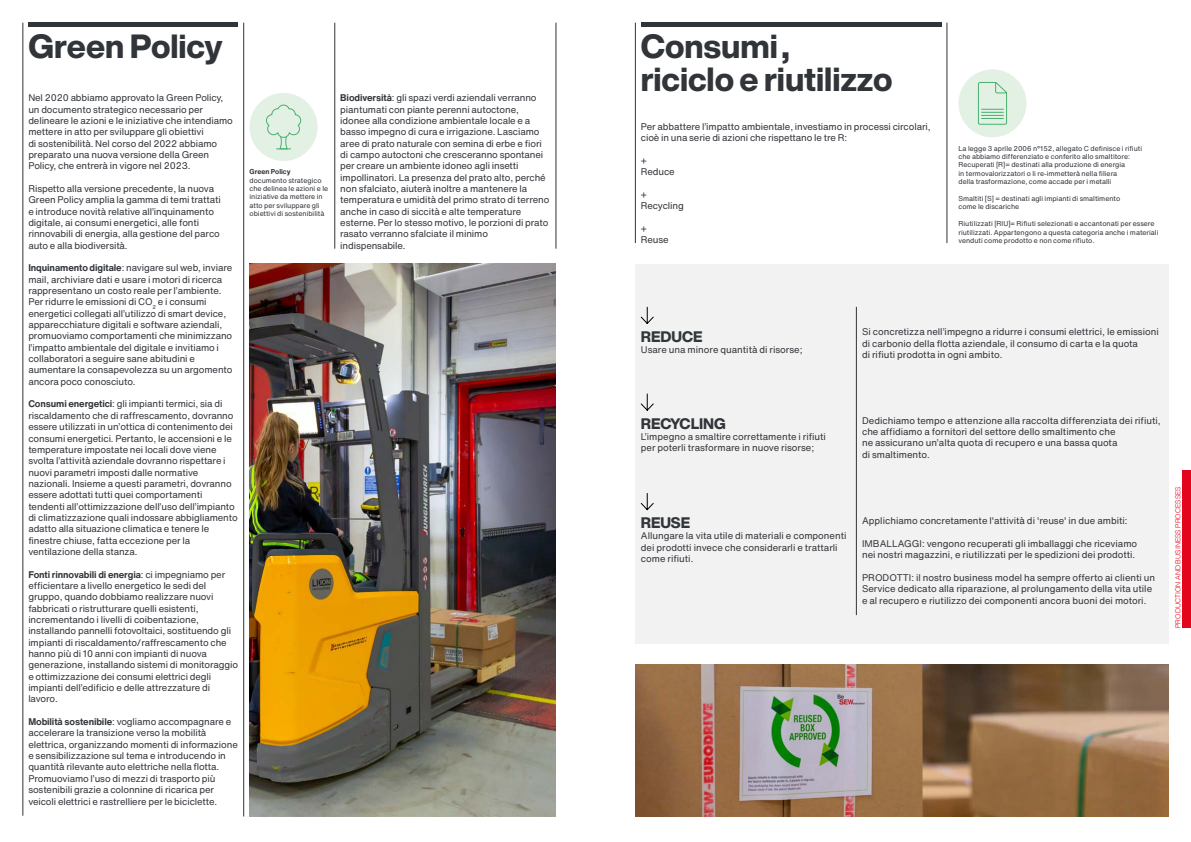
<style>
.page{position:relative;width:1191px;height:842px;background:#fff}
.page>*{position:absolute;margin:0;border:0;box-sizing:border-box;transform-origin:0 0}
.t1{font:800 33px/33px "Helvetica Now Display";color:#313439}
.t2{font:800 15px "Helvetica Now Display";color:#313439}
.t3{font:800 15px "Helvetica Now Display";color:#30383b}
.t4{font:9.5px/11.3px "Helvetica Now Text";letter-spacing:-.01em;color:#313439}
.t5{font:7px/8.4px "Helvetica Now Text";color:#313439}
.t6{font:300 7px "Helvetica";letter-spacing:.01em;color:#e3051b}
.t7{font:700 7px "Helvetica Now Text";color:#313439}
.s1{font-weight:700}
</style>
<div class="page">
<div style="left:635px;top:264px;width:533px;height:379px;background:#f2f2f2"></div>
<hr style="left:28px;top:23px;width:210px;height:4px;background:#313439">
<hr style="left:23px;top:23px;width:1px;height:793px;background:#313439">
<hr style="left:243px;top:23px;width:1px;height:793px;background:#313439">
<hr style="left:334px;top:23px;width:1px;height:226px;background:#313439">
<hr style="left:556px;top:23px;width:1px;height:226px;background:#313439">
<div style="left:249px;top:93px;width:68px;height:68px;background:#e3f0e4;border-radius:50%"></div>
<svg style="left:266px;top:104px;width:35px;height:46px"></svg>
<img style="left:249px;top:264px;width:307px;height:552px">
<img style="left:635px;top:665px;width:533px;height:151px">
<hr style="left:641px;top:23px;width:300px;height:4px;background:#313439">
<hr style="left:635px;top:23px;width:1px;height:220px;background:#313439">
<hr style="left:946px;top:23px;width:1px;height:220px;background:#313439">
<hr style="left:856px;top:307px;width:1px;height:308px;background:#313439">
<div style="left:1182px;top:471px;width:9px;height:157px;background:#e3051b"></div>
<svg style="left:640px;top:306px;width:14px;height:18px"></svg>
<svg style="left:640px;top:393px;width:14px;height:18px"></svg>
<svg style="left:640px;top:493px;width:14px;height:18px"></svg>
<div style="left:958px;top:69px;width:68px;height:68px;background:#e3f0e4;border-radius:50%"></div>
<svg style="left:977px;top:82px;width:30px;height:43px"></svg>
<h1 class="t1" style="left:28px;top:29px;width:196px">Green Policy</h1>
<p class="t4" style="left:28px;top:92px;width:206px">Nel 2020 abbiamo approvato la Green Policy, un documento strategico necessario per delineare le azioni e le iniziative che intendiamo mettere in atto per sviluppare gli obiettivi<br>di sostenibilità. Nel corso del 2022 abbiamo preparato una nuova versione della Green Policy, che entrerà in vigore nel 2023.</p>
<p class="t4" style="left:28px;top:183px;width:194px">Rispetto alla versione precedente, la nuova Green Policy amplia la gamma di temi trattati e introduce novità relative all’inquinamento digitale, ai consumi energetici, alle fonti rinnovabili di energia, alla gestione del parco auto e alla biodiversità.</p>
<p class="t4" style="left:28px;top:262px;width:206px"><span class="s1">Inquinamento digitale</span>: navigare sul web, inviare mail, archiviare dati e usare i motori di ricerca rappresentano un costo reale per l’ambiente.<br>Per ridurre le emissioni di CO<sub>2</sub> e i consumi energetici collegati all’utilizzo di smart device, apparecchiature digitali e software aziendali, promuoviamo comportamenti che minimizzano l’impatto ambientale del digitale e invitiamo i collaboratori a seguire sane abitudini e aumentare la consapevolezza su un argomento ancora poco conosciuto.</p>
<p class="t4" style="left:28px;top:398px;width:211px"><span class="s1">Consumi energetici</span>: gli impianti termici, sia di riscaldamento che di raffrescamento, dovranno essere utilizzati in un’ottica di contenimento dei consumi energetici. Pertanto, le accensioni e le temperature impostate nei locali dove viene svolta l’attività aziendale dovranno rispettare i nuovi parametri imposti dalle normative nazionali. Insieme a questi parametri, dovranno essere adottati tutti quei comportamenti tendenti all’ottimizzazione dell’uso dell’impianto di climatizzazione quali indossare abbigliamento adatto alla situazione climatica e tenere le finestre chiuse, fatta eccezione per la ventilazione della stanza.</p>
<p class="t4" style="left:28px;top:568px;width:211px"><span class="s1">Fonti rinnovabili di energia</span>: ci impegniamo per efficientare a livello energetico le sedi del gruppo, quando dobbiamo realizzare nuovi fabbricati o ristrutturare quelli esistenti, incrementando i livelli di coibentazione, installando pannelli fotovoltaici, sostituendo gli impianti di riscaldamento/raffrescamento che hanno più di 10 anni con impianti di nuova generazione, installando sistemi di monitoraggio e ottimizzazione dei consumi elettrici degli impianti dell’edificio e delle attrezzature di lavoro.</p>
<p class="t4" style="left:28px;top:716px;width:211px"><span class="s1">Mobilità sostenibile</span>: vogliamo accompagnare e accelerare la transizione verso la mobilità elettrica, organizzando momenti di informazione e sensibilizzazione sul tema e introducendo in quantità rilevante auto elettriche nella flotta.<br>Promuoviamo l’uso di mezzi di trasporto più sostenibili grazie a colonnine di ricarica per veicoli elettrici e rastrelliere per le biciclette.</p>
<p class="t7" style="left:249px;top:166px;width:43px">Green Policy</p>
<p class="t5" style="left:249px;top:176px;width:80px">documento strategico che delinea le azioni e le iniziative da mettere in atto per sviluppare gli obiettivi di sostenibilità</p>
<p class="t4" style="left:340px;top:92px;width:211px"><span class="s1">Biodiversità</span>: gli spazi verdi aziendali verranno piantumati con piante perenni autoctone, idonee alla condizione ambientale locale e a basso impegno di cura e irrigazione. Lasciamo aree di prato naturale con semina di erbe e fiori di campo autoctoni che cresceranno spontanei per creare un ambiente idoneo agli insetti impollinatori. La presenza del prato alto, perché non sfalciato, aiuterà inoltre a mantenere la temperatura e umidità del primo strato di terreno anche in caso di siccità e alte temperature esterne. Per lo stesso motivo, le porzioni di prato rasato verranno sfalciate il minimo indispensabile.</p>
<h1 class="t1" style="left:641px;top:29px;width:253px">Consumi, riciclo e riutilizzo</h1>
<p class="t4" style="left:641px;top:120px;width:291px">Per abbattere l’impatto ambientale, investiamo in processi circolari, cioè in una serie di azioni che rispettano le tre R:</p>
<p class="t4" style="left:641px;top:154px;width:35px">+<br>Reduce</p>
<p class="t4" style="left:641px;top:188px;width:45px">+<br>Recycling</p>
<p class="t4" style="left:641px;top:222px;width:29px">+<br>Reuse</p>
<p class="t5" style="left:958px;top:144px;width:185px">La legge 3 aprile 2006 n°152, allegato C definisce i rifiuti che abbiamo differenziato e conferito allo smaltitore:<br>Recuperati [R]= destinati alla produzione di energia<br>in termovalorizzatori o li re-immetterà nella filiera<br>della trasformazione, come accade per i metalli</p>
<p class="t5" style="left:958px;top:194px;width:163px">Smaltiti [S] = destinati agli impianti di smaltimento come le discariche</p>
<p class="t5" style="left:958px;top:219px;width:201px">Riutilizzati [RIU]= Rifiuti selezionati e accantonati per essere riutilizzati. Appartengono a questa categoria anche i materiali venduti come prodotto e non come rifiuto.</p>
<h2 class="t3" style="left:641px;top:326px;width:63px">REDUCE</h2>
<p class="t4" style="left:641px;top:344px;width:163px">Usare una minore quantità di risorse;</p>
<p class="t4" style="left:862px;top:326px;width:298px">Si concretizza nell’impegno a ridurre i consumi elettrici, le emissioni di carbonio della flotta aziendale, il consumo di carta e la quota<br>di rifiuti prodotta in ogni ambito.</p>
<h2 class="t2" style="left:641px;top:413px;width:87px">RECYCLING</h2>
<p class="t4" style="left:641px;top:431px;width:187px">L’impegno a smaltire correttamente i rifiuti per poterli trasformare in nuove risorse;</p>
<h2 class="t2" style="left:641px;top:512px;width:51px">REUSE</h2>
<p class="t4" style="left:641px;top:530px;width:207px">Allungare la vita utile di materiali e componenti dei prodotti invece che considerarli e trattarli come rifiuti.</p>
<p class="t4" style="left:862px;top:414px;width:300px">Dedichiamo tempo e attenzione alla raccolta differenziata dei rifiuti, che affidiamo a fornitori del settore dello smaltimento che<br>ne assicurano un’alta quota di recupero e una bassa quota<br>di smaltimento.</p>
<p class="t4" style="left:862px;top:515px;width:267px">Applichiamo concretamente l'attività di 'reuse' in due ambiti:</p>
<p class="t4" style="left:862px;top:538px;width:277px">IMBALLAGGI: vengono recuperati gli imballaggi che riceviamo nei nostri magazzini, e riutilizzati per le spedizioni dei prodotti.</p>
<p class="t4" style="left:862px;top:572px;width:295px">PRODOTTI: il nostro business model ha sempre offerto ai clienti un<br>Service dedicato alla riparazione, al prolungamento della vita utile e al recupero e riutilizzo dei componenti ancora buoni dei motori.</p>
<p class="t6" style="left:1172px;top:628px;width:143px;rotate:-90deg">PRODUCTION AND BUSINESS PROCESSES</p>
</div>
